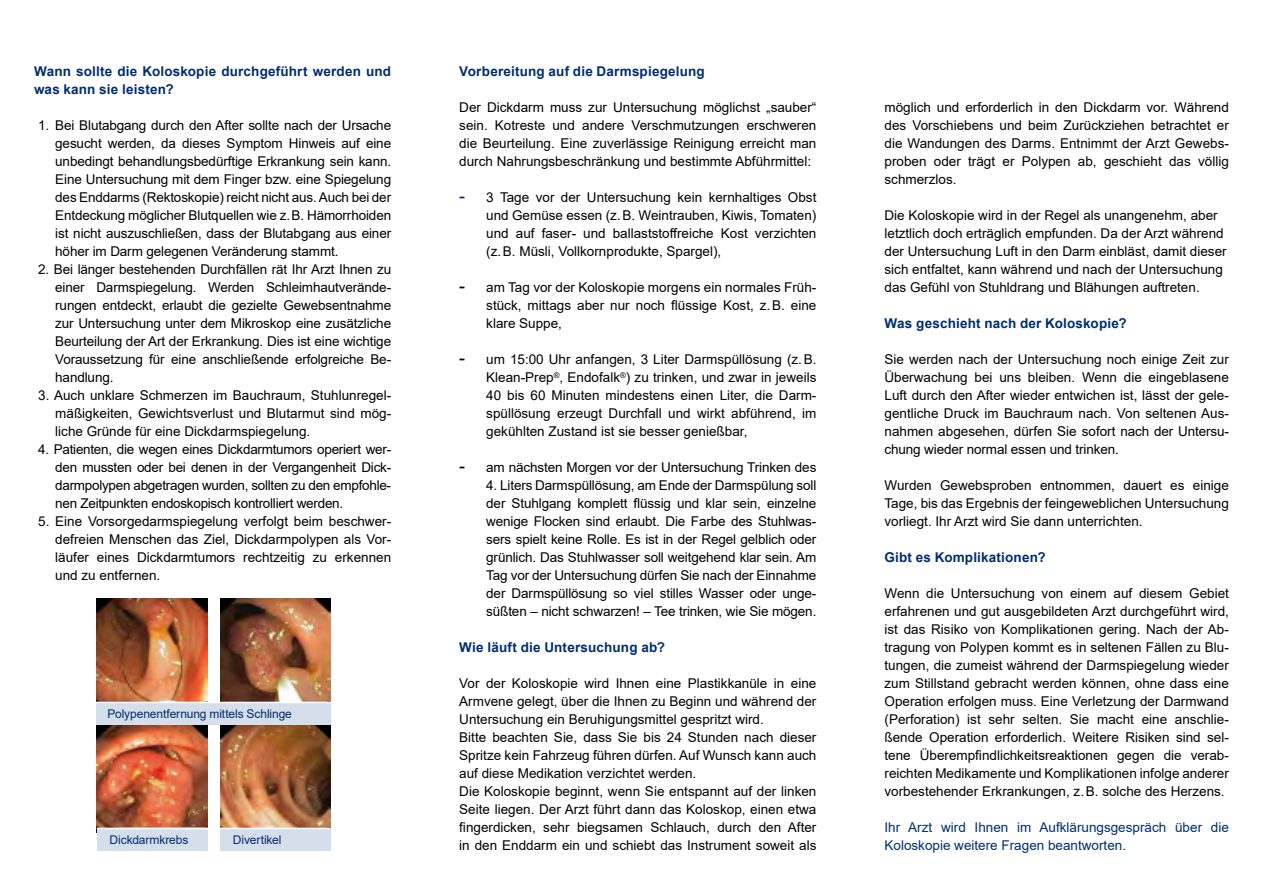
<style>
.page{position:relative;width:1263px;height:893px;background:#fff}
.page>*{position:absolute;margin:0;border:0;box-sizing:border-box;transform-origin:0 0}
.t1{font:13.5px/18px "Arial";color:#000;text-align:justify}
.t2{font:700 13.5px/18px "Arial";letter-spacing:.01em;color:#002e6e}
.t3{font:13.5px/18px "Arial";color:#002e6e}
.t4{font:12px "Arial";letter-spacing:-.01em;color:#002e6e}
.s1{font-size:18px;color:#002e6e}
.s2{font-size:18px}
</style>
<div class="page">
<img style="left:97px;top:724px;width:110px;height:104px">
<img style="left:97px;top:598px;width:110px;height:104px">
<img style="left:220px;top:598px;width:111px;height:104px">
<div style="left:97px;top:829px;width:110px;height:21px;background:#d5deeb"></div>
<img style="left:220px;top:724px;width:111px;height:104px">
<div style="left:97px;top:703px;width:234px;height:21px;background:#d5deeb"></div>
<div style="left:220px;top:829px;width:111px;height:21px;background:#d5deeb"></div>
<p class="t2" style="left:34px;top:63px;width:359px">Wann sollte die Koloskopie durchgeführt werden und was kann sie leisten?</p>
<p class="t1" style="left:55px;top:117px;width:337px;text-indent:-17px">1. Bei Blutabgang durch den After sollte nach der Ursache gesucht werden, da dieses Symptom Hinweis auf eine unbedingt behandlungsbedürftige Erkrankung sein kann.<br>Eine Untersuchung mit dem Finger bzw. eine Spiegelung des Enddarms (Rektoskopie) reicht nicht aus. Auch bei der Entdeckung möglicher Blutquellen wie z.B. Hämorrhoiden ist nicht auszuschließen, dass der Blutabgang aus einer höher im Darm gelegenen Veränderung stammt.</p>
<p class="t1" style="left:55px;top:261px;width:337px;text-indent:-17px">2. Bei länger bestehenden Durchfällen rät Ihr Arzt Ihnen zu einer Darmspiegelung. Werden Schleimhautverände&shy;rungen entdeckt, erlaubt die gezielte Gewebsentnahme zur Untersuchung unter dem Mikroskop eine zusätzliche Beurteilung der Art der Erkrankung. Dies ist eine wichtige Voraussetzung für eine anschließende erfolgreiche Be&shy;handlung.</p>
<p class="t1" style="left:55px;top:386px;width:337px;text-indent:-17px">3. Auch unklare Schmerzen im Bauchraum, Stuhlunregel&shy;mäßigkeiten, Gewichtsverlust und Blutarmut sind mög&shy;liche Gründe für eine Dickdarmspiegelung.</p>
<p class="t1" style="left:55px;top:440px;width:337px;text-indent:-17px">4. Patienten, die wegen eines Dickdarmtumors operiert wer&shy;den mussten oder bei denen in der Vergangenheit Dick&shy;darmpolypen abgetragen wurden, sollten zu den empfohle&shy;nen Zeitpunkten endoskopisch kontrolliert werden.</p>
<p class="t1" style="left:55px;top:512px;width:337px;text-indent:-17px">5. Eine Vorsorgedarmspiegelung verfolgt beim beschwer&shy;defreien Menschen das Ziel, Dickdarmpolypen als Vor&shy;läufer eines Dickdarmtumors rechtzeitig zu erkennen und zu entfernen.</p>
<p class="t4" style="left:107px;top:706px;width:186px">Polypenentfernung mittels Schlinge</p>
<p class="t4" style="left:109px;top:832px;width:80px">Dickdarmkrebs</p>
<p class="t4" style="left:233px;top:832px;width:50px">Divertikel</p>
<p class="t2" style="left:459px;top:63px;width:247px">Vorbereitung auf die Darmspiegelung</p>
<p class="t1" style="left:459px;top:98px;width:359px">Der Dickdarm muss zur Untersuchung möglichst „sauber“ sein. Kotreste und andere Verschmutzungen erschweren die Beurteilung. Eine zuverlässige Reinigung erreicht man durch Nahrungsbeschränkung und bestimmte Abführmittel:</p>
<p class="t1" style="left:486px;top:189px;width:332px;text-indent:-27px"><span class="s1">-</span> 3 Tage vor der Untersuchung kein kernhaltiges Obst und Gemüse essen (z.B. Weintrauben, Kiwis, Tomaten) und auf faser- und ballaststoffreiche Kost verzichten (z.B. Müsli, Vollkornprodukte, Spargel),</p>
<p class="t1" style="left:486px;top:279px;width:332px;text-indent:-27px"><span class="s2">-</span> am Tag vor der Koloskopie morgens ein normales Früh&shy;stück, mittags aber nur noch flüssige Kost, z.B. eine klare Suppe,</p>
<p class="t1" style="left:486px;top:351px;width:332px;text-indent:-27px"><span class="s2">-</span> um 15:00 Uhr anfangen, 3 Liter Darmspüllösung (z.B.<br>Klean-Prep<sup>®</sup>, Endofalk<sup>®</sup>) zu trinken, und zwar in jeweils 40 bis 60 Minuten mindestens einen Liter, die Darm&shy;spüllösung erzeugt Durchfall und wirkt abführend, im gekühlten Zustand ist sie besser genießbar,</p>
<p class="t1" style="left:459px;top:459px;width:359px"><span class="s2">-</span> am nächsten Morgen vor der Untersuchung Trinken des</p>
<p class="t1" style="left:486px;top:477px;width:332px">4. Liters Darmspüllösung, am Ende der Darmspülung soll der Stuhlgang komplett flüssig und klar sein, einzelne wenige Flocken sind erlaubt. Die Farbe des Stuhlwas&shy;sers spielt keine Rolle. Es ist in der Regel gelblich oder grünlich. Das Stuhlwasser soll weitgehend klar sein. Am Tag vor der Untersuchung dürfen Sie nach der Einnahme der Darmspüllösung so viel stilles Wasser oder unge&shy;süßten – nicht schwarzen! – Tee trinken, wie Sie mögen.</p>
<p class="t2" style="left:459px;top:639px;width:207px">Wie läuft die Untersuchung ab?</p>
<p class="t1" style="left:459px;top:675px;width:359px;text-align:left">Vor der Koloskopie wird Ihnen eine Plastikkanüle in eine Armvene gelegt, über die Ihnen zu Beginn und während der Untersuchung ein Beruhigungsmittel gespritzt wird.<br>Bitte beachten Sie, dass Sie bis 24 Stunden nach dieser Spritze kein Fahrzeug führen dürfen. Auf Wunsch kann auch auf diese Medikation verzichtet werden.<br>Die Koloskopie beginnt, wenn Sie entspannt auf der linken Seite liegen. Der Arzt führt dann das Koloskop, einen etwa fingerdicken, sehr biegsamen Schlauch, durch den After in den Enddarm ein und schiebt das Instrument soweit als</p>
<p class="t1" style="left:884px;top:98px;width:346px">möglich und erforderlich in den Dickdarm vor. Während des Vorschiebens und beim Zurückziehen betrachtet er die Wandungen des Darms. Entnimmt der Arzt Gewebs&shy;proben oder trägt er Polypen ab, geschieht das völlig schmerzlos.</p>
<p class="t1" style="left:884px;top:206px;width:344px;text-align:left">Die Koloskopie wird in der Regel als unangenehm, aber letztlich doch erträglich empfunden. Da der Arzt während der Untersuchung Luft in den Darm einbläst, damit dieser sich entfaltet, kann während und nach der Untersuchung das Gefühl von Stuhldrang und Blähungen auftreten.</p>
<p class="t2" style="left:884px;top:315px;width:244px">Was geschieht nach der Koloskopie?</p>
<p class="t1" style="left:884px;top:350px;width:346px">Sie werden nach der Untersuchung noch einige Zeit zur Überwachung bei uns bleiben. Wenn die eingeblasene Luft durch den After wieder entwichen ist, lässt der gele&shy;gentliche Druck im Bauchraum nach. Von seltenen Aus&shy;nahmen abgesehen, dürfen Sie sofort nach der Untersu&shy;chung wieder normal essen und trinken.</p>
<p class="t1" style="left:884px;top:476px;width:346px">Wurden Gewebsproben entnommen, dauert es einige Tage, bis das Ergebnis der feingeweblichen Untersuchung vorliegt. Ihr Arzt wird Sie dann unterrichten.</p>
<p class="t2" style="left:884px;top:549px;width:163px">Gibt es Komplikationen?</p>
<p class="t1" style="left:884px;top:584px;width:346px">Wenn die Untersuchung von einem auf diesem Gebiet erfahrenen und gut ausgebildeten Arzt durchgeführt wird, ist das Risiko von Komplikationen gering. Nach der Ab&shy;tragung von Polypen kommt es in seltenen Fällen zu Blu&shy;tungen, die zumeist während der Darmspiegelung wieder zum Stillstand gebracht werden können, ohne dass eine Operation erfolgen muss. Eine Verletzung der Darmwand (Perforation) ist sehr selten. Sie macht eine anschlie&shy;ßende Operation erforderlich. Weitere Risiken sind sel&shy;tene Überempfindlichkeitsreaktionen gegen die verab&shy;reichten Medikamente und Komplikationen infolge anderer vorbestehender Erkrankungen, z.B. solche des Herzens.</p>
<p class="t3" style="left:884px;top:818px;width:346px">Ihr Arzt wird Ihnen im Aufklärungsgespräch über die<br>Koloskopie weitere Fragen beantworten.</p>
</div>
